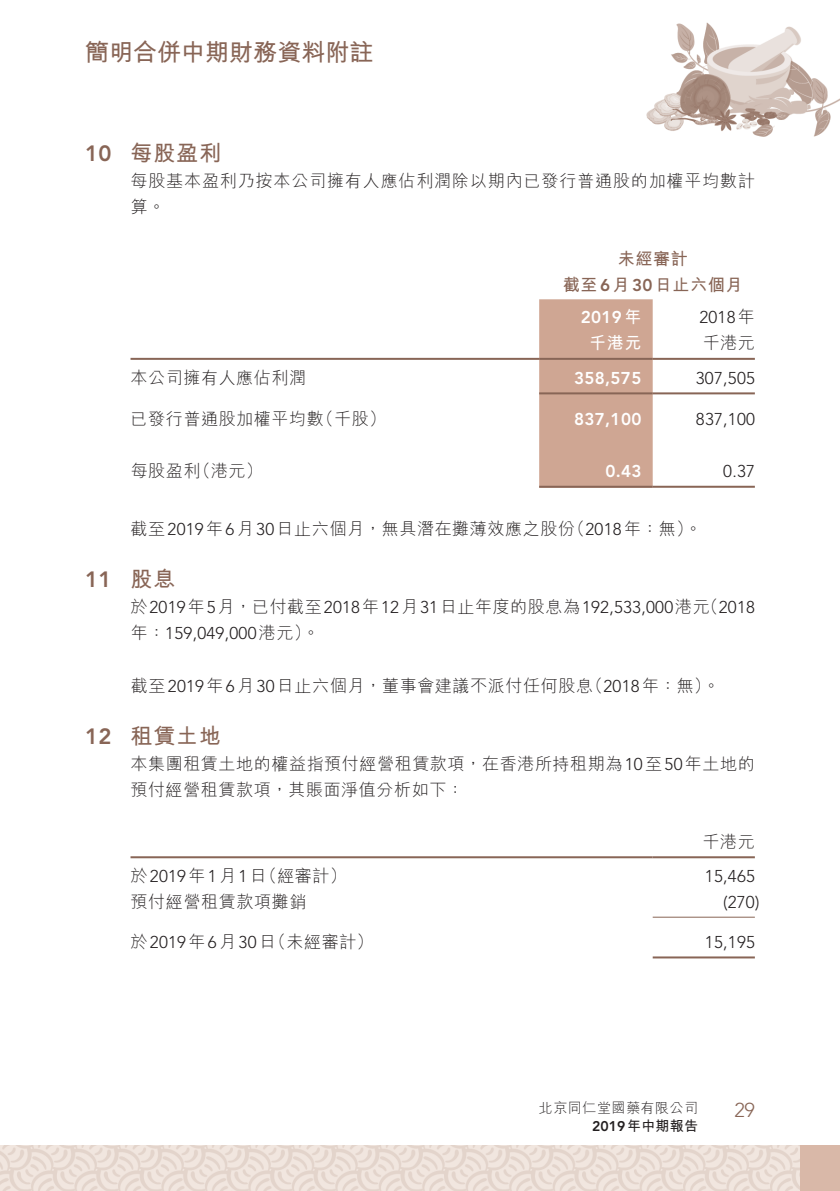
<style>
.page{position:relative;width:840px;height:1191px;background:#fff}
.page>*{position:absolute;margin:0;border:0;box-sizing:border-box;transform-origin:0 0}
.t1{font:700 24px "M Hei HK";color:#886556}
.t2{font:700 22px "M Hei HK";letter-spacing:.04em;color:#886556}
.t3{font:800 22px "Avenir LT Std";color:#886556}
.t4{font:300 20px "Avenir LT Std";color:#886556}
.t5{font:300 17px/26px "M Hei HK";letter-spacing:.035em;color:#231f20}
.t6{font:300 17px/26px "Avenir LT Std";letter-spacing:.015em;color:#231f20}
.t7{font:800 17px "Avenir LT Std";letter-spacing:.02em;color:#fff}
.t8{font:700 17px/26px "M Hei HK";letter-spacing:.04em;color:#886556;text-align:center}
.t9{font:700 17px "M Hei HK";color:#fff}
.t10{font:300 14px/18px "M Hei HK";letter-spacing:.035em;color:#231f20;text-align:right}
.s1{font-family:"Avenir LT Std";font-weight:800}
.s2{font-family:"M Hei HK";font-weight:700}
.s3{font-family:"M Hei HK"}
.s4{font-family:"Avenir LT Std"}
.s5{font-weight:700}
</style>
<div class="page">
<img style="left:646px;top:22px;width:193px;height:115px">
<img style="left:0;top:1145px;width:799px;height:46px">
<div style="left:799px;top:1145px;width:40px;height:46px;background:#d9b8a8"></div>
<div style="left:539px;top:299px;width:113px;height:187px;background:#cfa693"></div>
<hr style="left:130px;top:358px;width:409px;height:2px;background:#886556">
<hr style="left:539px;top:358px;width:113px;height:2px;background:#886556">
<hr style="left:652px;top:358px;width:102px;height:2px;background:#886556">
<hr style="left:539px;top:392px;width:113px;height:2px;background:#886556">
<hr style="left:652px;top:392px;width:102px;height:2px;background:#886556">
<hr style="left:539px;top:486px;width:113px;height:2px;background:#886556">
<hr style="left:652px;top:486px;width:102px;height:2px;background:#886556">
<hr style="left:130px;top:856px;width:522px;height:2px;background:#886556">
<hr style="left:652px;top:856px;width:102px;height:2px;background:#886556">
<hr style="left:652px;top:916px;width:102px;height:1px;background:#886556">
<hr style="left:652px;top:956px;width:102px;height:2px;background:#886556">
<h1 class="t1" style="left:85px;top:35px;width:289px">簡明合併中期財務資料附註</h1>
<p class="t2" style="left:85px;top:137px;width:137px"><span class="s1">10</span> 每股盈利</p>
<p class="t5" style="left:130px;top:168px;width:625px">每股基本盈利乃按本公司擁有人應佔利潤除以期內已發行普通股的加權平均數計算。</p>
<p class="t8" style="left:562px;top:245px;width:181px">未經審計<br>截至<span class="s1">6</span>月<span class="s1">30</span>日止六個月</p>
<p class="t7" style="left:580px;top:307px;width:62px">2019<span class="s2">年</span></p>
<p class="t6" style="left:699px;top:304px;width:57px">2018<span class="s3">年</span></p>
<p class="t9" style="left:588px;top:330px;width:54px">千港元</p>
<p class="t5" style="left:702px;top:330px;width:54px">千港元</p>
<p class="t5" style="left:130px;top:364px;width:177px">本公司擁有人應佔利潤</p>
<p class="t7" style="left:573px;top:368px;width:69px">358,575</p>
<p class="t6" style="left:695px;top:365px;width:61px">307,505</p>
<p class="t5" style="left:130px;top:405px;width:257px">已發行普通股加權平均數（千股）</p>
<p class="t7" style="left:573px;top:409px;width:69px">837,100</p>
<p class="t6" style="left:695px;top:406px;width:61px">837,100</p>
<p class="t5" style="left:131px;top:457px;width:134px">每股盈利（港元）</p>
<p class="t7" style="left:605px;top:461px;width:38px">0.43</p>
<p class="t6" style="left:722px;top:458px;width:33px">0.37</p>
<p class="t5" style="left:130px;top:516px;width:572px">截至<span class="s4">2019</span>年<span class="s4">6</span>月<span class="s4">30</span>日止六個月，無具潛在攤薄效應之股份（<span class="s4">2018</span>年：無）。</p>
<p class="t3" style="left:85px;top:567px;width:92px">11 <span class="s2">股息</span></p>
<p class="t6" style="left:130px;top:594px;width:625px"><span class="s3">於</span>2019<span class="s3">年</span>5<span class="s3">月，已付截至</span>2018<span class="s3">年</span>12<span class="s3">月</span>31<span class="s3">日止年度的股息為</span>192,533,000<span class="s3">港元（</span>2018<span class="s3">年：</span>159,049,000<span class="s3">港元）。</span></p>
<p class="t5" style="left:131px;top:672px;width:590px">截至<span class="s4">2019</span>年<span class="s4">6</span>月<span class="s4">30</span>日止六個月，董事會建議不派付任何股息（<span class="s4">2018</span>年：無）。</p>
<p class="t2" style="left:85px;top:719px;width:137px"><span class="s1">12</span> 租賃土地</p>
<p class="t5" style="left:130px;top:750px;width:625px">本集團租賃土地的權益指預付經營租賃款項，在香港所持租期為<span class="s4">10</span>至<span class="s4">50</span>年土地的預付經營租賃款項，其賬面淨值分析如下：</p>
<p class="t5" style="left:702px;top:828px;width:54px">千港元</p>
<p class="t5" style="left:130px;top:862px;width:218px">於<span class="s4">2019</span>年<span class="s4">1</span>月<span class="s4">1</span>日（經審計）</p>
<p class="t6" style="left:704px;top:863px;width:51px">15,465</p>
<p class="t5" style="left:130px;top:888px;width:177px">預付經營租賃款項攤銷</p>
<p class="t6" style="left:722px;top:889px;width:38px">(270)</p>
<p class="t5" style="left:130px;top:928px;width:244px">於<span class="s4">2019</span>年<span class="s4">6</span>月<span class="s4">30</span>日（未經審計）</p>
<p class="t6" style="left:704px;top:929px;width:51px">15,195</p>
<p class="t10" style="left:538px;top:1098px;width:161px">北京同仁堂國藥有限公司<br><span class="s1">2019</span><span class="s5">年中期報告</span></p>
<p class="t4" style="left:734px;top:1098px;width:22px">29</p>
</div>
